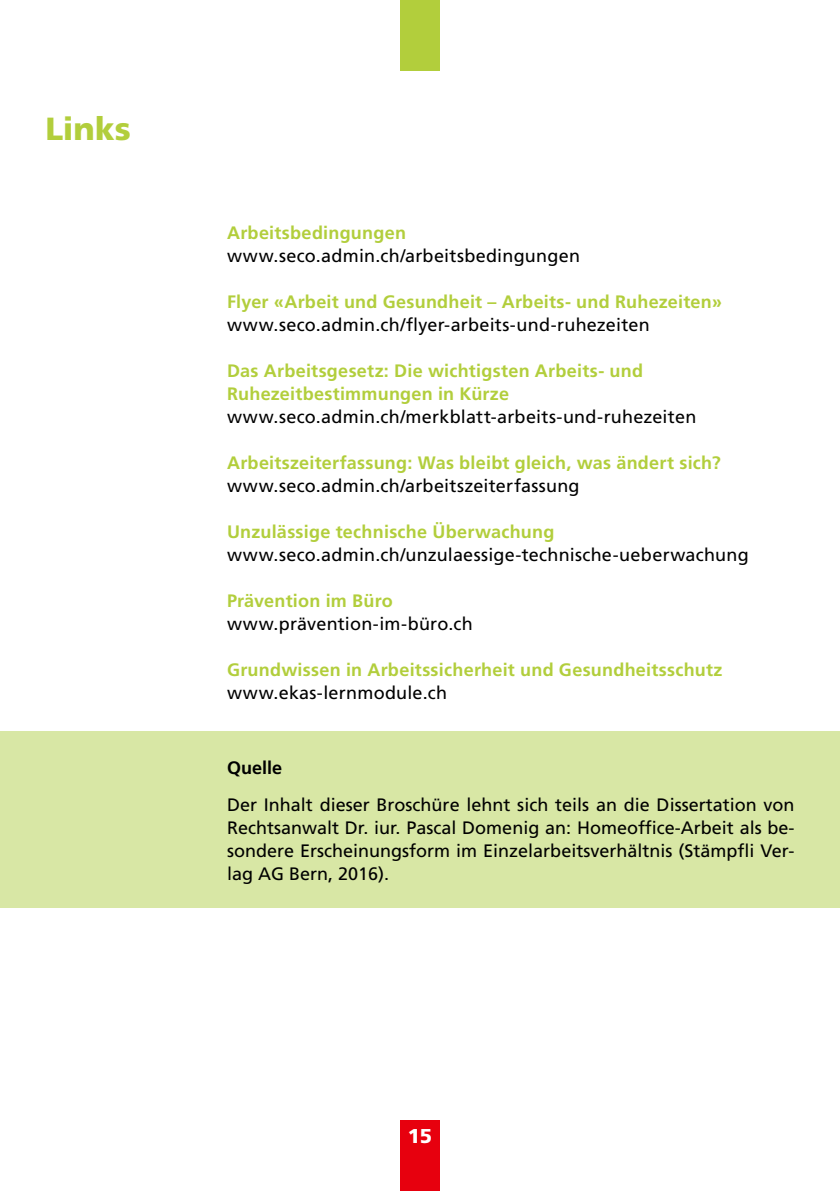
<style>
.page{position:relative;width:840px;height:1191px;background:#fff}
.page>*{position:absolute;margin:0;border:0;box-sizing:border-box;transform-origin:0 0}
.UG_Titel{font:900 32px "Frutiger LT Pro";color:#b2ce3c}
.t1{font:900 20px "Frutiger LT Pro";color:#fff}
.Bullet_Points{font:700 18px/23px "Frutiger LT Pro";letter-spacing:.015em;color:#b2ce3c}
.Bullet_Points-2{font:18px "Frutiger LT Pro";letter-spacing:.015em;color:#000}
.Grundtext__Fliesstex{font:18px/23px "Frutiger LT Pro";color:#000;text-align:justify}
.Grundtext__Fliesstex-2{font:700 18px "Frutiger LT Pro";color:#000}
</style>
<div class="page">
<div style="left:400px;top:1120px;width:39px;height:71px;background:#e7000e"></div>
<div style="left:400px;top:0;width:39px;height:71px;background:#b2ce3c"></div>
<div style="left:0;top:731px;width:839px;height:177px;background:#d8e7a5"></div>
<p class="UG_Titel" style="left:45px;top:109px;width:87px">Links</p>
<p class="Bullet_Points" style="left:227px;top:221px;width:180px">Arbeitsbedingungen</p>
<p class="Bullet_Points-2" style="left:227px;top:245px;width:354px">www.seco.admin.ch/arbeitsbedingungen</p>
<p class="Bullet_Points" style="left:227px;top:290px;width:496px">Flyer «Arbeit und Gesundheit – Arbeits- und Ruhezeiten»</p>
<p class="Bullet_Points-2" style="left:227px;top:314px;width:424px">www.seco.admin.ch/flyer-arbeits-und-ruhezeiten</p>
<p class="Bullet_Points" style="left:227px;top:359px;width:417px">Das Arbeitsgesetz: Die wichtigsten Arbeits- und<br>Ruhezeitbestimmungen in Kürze</p>
<p class="Bullet_Points-2" style="left:227px;top:406px;width:470px">www.seco.admin.ch/merkblatt-arbeits-und-ruhezeiten</p>
<p class="Bullet_Points" style="left:227px;top:451px;width:495px">Arbeitszeiterfassung: Was bleibt gleich, was ändert sich?</p>
<p class="Bullet_Points-2" style="left:227px;top:475px;width:354px">www.seco.admin.ch/arbeitszeiterfassung</p>
<p class="Bullet_Points" style="left:227px;top:520px;width:329px">Unzulässige technische Überwachung</p>
<p class="Bullet_Points-2" style="left:227px;top:544px;width:523px">www.seco.admin.ch/unzulaessige-technische-ueberwachung</p>
<p class="Bullet_Points" style="left:227px;top:589px;width:167px">Prävention im Büro</p>
<p class="Bullet_Points-2" style="left:227px;top:613px;width:247px">www.prävention-im-büro.ch</p>
<p class="Bullet_Points" style="left:227px;top:658px;width:497px">Grundwissen in Arbeitssicherheit und Gesundheitsschutz</p>
<p class="Bullet_Points-2" style="left:227px;top:682px;width:221px">www.ekas-lernmodule.ch</p>
<p class="Grundtext__Fliesstex-2" style="left:227px;top:756px;width:57px">Quelle</p>
<p class="Grundtext__Fliesstex" style="left:227px;top:793px;width:568px">Der Inhalt dieser Broschüre lehnt sich teils an die Dissertation von Rechtsanwalt Dr. iur. Pascal Domenig an: Homeoffice-Arbeit als be&shy;sondere Erscheinungsform im Einzelarbeitsverhältnis (Stämpfli Ver&shy;lag AG Bern, 2016).</p>
<p class="t1" style="left:407px;top:1124px;width:26px">15</p>
</div>
